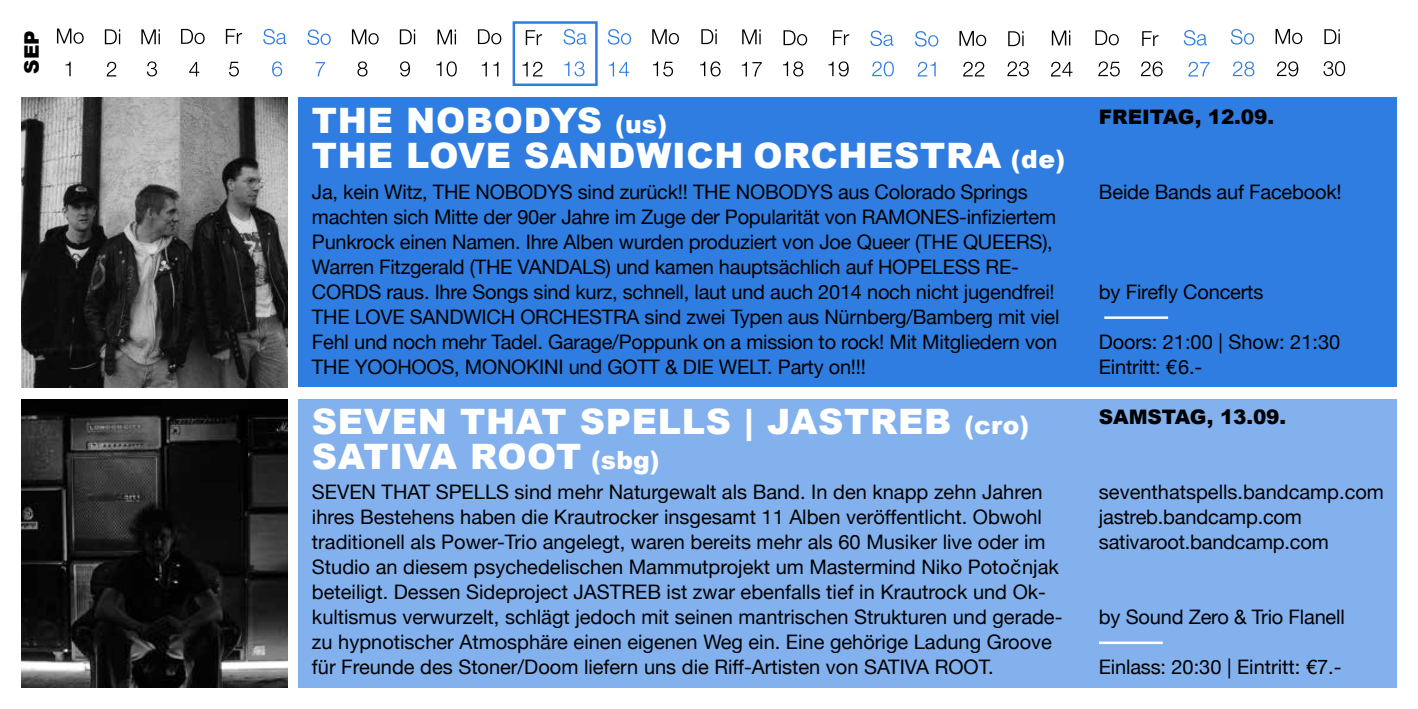
<style>
.page{position:relative;width:1418px;height:709px;background:#fff}
.page>*{position:absolute;margin:0;border:0;box-sizing:border-box;transform-origin:0 0}
.t1{font:900 35px/35px "Arial";letter-spacing:.02em;color:#fff}
.t2{font:900 25px "Arial";color:#fff}
.t3{font:20px/25px "Helvetica Neue";letter-spacing:-.01em;color:#000}
.t4{font:900 20px "Arial";letter-spacing:-.005em;color:#000}
.s1{font-size:25px}
.s2{font-size:35px}
</style>
<div class="page">
<svg style="left:263px;top:29px;width:23px;height:15px"></svg>
<svg style="left:272px;top:61px;width:10px;height:15px"></svg>
<svg style="left:526px;top:30px;width:16px;height:15px"></svg>
<svg style="left:522px;top:62px;width:5px;height:14px"></svg>
<svg style="left:533px;top:62px;width:9px;height:14px"></svg>
<svg style="left:147px;top:61px;width:10px;height:15px"></svg>
<svg style="left:141px;top:29px;width:19px;height:15px"></svg>
<svg style="left:107px;top:62px;width:9px;height:14px"></svg>
<svg style="left:105px;top:29px;width:15px;height:15px"></svg>
<svg style="left:229px;top:62px;width:10px;height:14px"></svg>
<svg style="left:226px;top:29px;width:16px;height:15px"></svg>
<svg style="left:189px;top:62px;width:10px;height:14px"></svg>
<svg style="left:181px;top:29px;width:24px;height:15px"></svg>
<svg style="left:316px;top:62px;width:9px;height:14px"></svg>
<svg style="left:307px;top:29px;width:24px;height:16px"></svg>
<svg style="left:357px;top:61px;width:10px;height:15px"></svg>
<svg style="left:352px;top:29px;width:26px;height:16px"></svg>
<svg style="left:400px;top:61px;width:10px;height:15px"></svg>
<svg style="left:400px;top:29px;width:15px;height:15px"></svg>
<svg style="left:481px;top:62px;width:6px;height:14px"></svg>
<svg style="left:493px;top:62px;width:5px;height:14px"></svg>
<svg style="left:478px;top:29px;width:23px;height:15px"></svg>
<svg style="left:436px;top:61px;width:21px;height:15px"></svg>
<svg style="left:437px;top:30px;width:19px;height:14px"></svg>
<svg style="left:609px;top:62px;width:20px;height:14px"></svg>
<svg style="left:607px;top:29px;width:24px;height:16px"></svg>
<svg style="left:564px;top:61px;width:20px;height:15px"></svg>
<svg style="left:563px;top:29px;width:23px;height:16px"></svg>
<svg style="left:653px;top:62px;width:20px;height:14px"></svg>
<svg style="left:652px;top:29px;width:27px;height:15px"></svg>
<svg style="left:700px;top:61px;width:20px;height:15px"></svg>
<svg style="left:701px;top:29px;width:15px;height:15px"></svg>
<svg style="left:741px;top:62px;width:20px;height:14px"></svg>
<svg style="left:742px;top:29px;width:18px;height:15px"></svg>
<svg style="left:828px;top:61px;width:20px;height:15px"></svg>
<svg style="left:833px;top:30px;width:16px;height:15px"></svg>
<svg style="left:783px;top:61px;width:20px;height:15px"></svg>
<svg style="left:783px;top:30px;width:24px;height:15px"></svg>
<svg style="left:872px;top:61px;width:21px;height:15px"></svg>
<svg style="left:870px;top:31px;width:23px;height:15px"></svg>
<svg style="left:917px;top:62px;width:18px;height:14px"></svg>
<svg style="left:915px;top:31px;width:23px;height:16px"></svg>
<svg style="left:963px;top:62px;width:21px;height:14px"></svg>
<svg style="left:959px;top:31px;width:27px;height:15px"></svg>
<svg style="left:1007px;top:61px;width:21px;height:15px"></svg>
<svg style="left:1008px;top:31px;width:15px;height:15px"></svg>
<svg style="left:1141px;top:61px;width:21px;height:15px"></svg>
<svg style="left:1142px;top:31px;width:16px;height:15px"></svg>
<svg style="left:1098px;top:61px;width:21px;height:15px"></svg>
<svg style="left:1095px;top:30px;width:23px;height:15px"></svg>
<svg style="left:1051px;top:62px;width:21px;height:14px"></svg>
<svg style="left:1051px;top:31px;width:19px;height:14px"></svg>
<svg style="left:1188px;top:62px;width:21px;height:14px"></svg>
<svg style="left:1183px;top:30px;width:23px;height:16px"></svg>
<svg style="left:1232px;top:61px;width:22px;height:15px"></svg>
<svg style="left:1230px;top:29px;width:24px;height:16px"></svg>
<svg style="left:1276px;top:61px;width:22px;height:15px"></svg>
<svg style="left:1275px;top:29px;width:27px;height:15px"></svg>
<svg style="left:1323px;top:61px;width:21px;height:15px"></svg>
<svg style="left:1324px;top:29px;width:15px;height:15px"></svg>
<svg style="left:65px;top:62px;width:6px;height:14px"></svg>
<svg style="left:57px;top:29px;width:27px;height:15px"></svg>
<div style="left:298px;top:399px;width:1098px;height:288px;background:#82b1ed"></div>
<hr style="left:1098px;top:641px;width:64px;height:3px;background:#fff">
<img style="left:21px;top:399px;width:266px;height:288px">
<div style="left:512px;top:21px;width:85px;height:65px;border:2px solid #2f7de1"></div>
<div style="left:298px;top:97px;width:1098px;height:290px;background:#2f7de1"></div>
<hr style="left:1104px;top:316px;width:64px;height:3px;background:#fff">
<img style="left:21px;top:97px;width:266px;height:290px">
<p class="t4" style="left:17px;top:74px;width:45px;rotate:-90deg">SEP</p>
<h1 class="t1" style="left:312px;top:102px;width:582px">THE NOBODYS <span class="s1">(us)<br></span>THE LOVE SANDWICH ORCHEST</h1>
<p class="t2" style="left:946px;top:141px;width:120px"><span class="s2">RA</span> (de)</p>
<p class="t3" style="left:312px;top:179px;width:745px">Ja, kein Witz, THE NOBODYS sind zurück!! THE NOBODYS aus Colorado Springs machten sich Mitte der 90er Jahre im Zuge der Popularität von RAMONES-infiziertem<br>Punkrock einen Namen. Ihre Alben wurden produziert von Joe Queer (THE QUEER</p>
<p class="t3" style="left:1029px;top:229px;width:25px">S),</p>
<p class="t3" style="left:312px;top:254px;width:749px">Warren Fitzgerald (THE VANDALS) und kamen hauptsächlich auf HOPELESS RE-CORDS raus. Ihre Songs sind kurz, schnell, laut und auch 2014 noch nicht jugendfrei!<br>THE LOVE SANDWICH ORCHESTRA sind zwei Typen aus Nürnberg/Bamberg mit viel Fehl und noch mehr Tadel. Garage/Poppunk on a mission to rock! Mit Mitgliedern von THE YOOHOOS, MONOKINI und GOTT &amp; DIE WELT. Party on!!!</p>
<h1 class="t1" style="left:312px;top:403px;width:718px">SEVEN THAT SPELLS | JASTREB <span class="s1">(cro)<br></span>SATIVA ROOT <span class="s1">(sbg)</span></h1>
<p class="t3" style="left:312px;top:479px;width:748px;text-indent:50px">N THAT SPELLS sind mehr Naturgewalt als Band. In den knapp zehn Jahren ihres Bestehens haben die Krautrocker insgesamt 11 Alben veröffentlicht. Obwohl traditionell als Power-Trio angelegt, waren bereits mehr als 60 Musiker live oder im Studio an diesem psychedelischen Mammutprojekt um Mastermind Niko Potocˇ njak beteiligt. Dessen Sideproject JASTREB</p>
<p class="t3" style="left:312px;top:479px;width:26px">SEVE</p>
<p class="t3" style="left:312px;top:579px;width:752px;text-indent:354px">ist zwar ebenfalls tief in Krautrock und Ok&shy;kultismus verwurzelt, schlägt jedoch mit seinen mantrischen Strukturen und gerade&shy;zu hypnotischer Atmosphäre einen eigenen Weg ein. Eine gehörige Ladung Groove für Freunde des Stoner/Doom liefern uns die Riff-Artisten von SATIVA ROOT.</p>
<p class="t4" style="left:1098px;top:102px;width:176px">Freitag , 12.09.</p>
<p class="t3" style="left:1098px;top:179px;width:244px">Beide Bands auf Facebook!</p>
<p class="t3" style="left:1098px;top:279px;width:166px">by Firefly Concerts</p>
<p class="t3" style="left:1098px;top:329px;width:243px">Doors: 21:00 | Show: 21:30<br>Eintritt: €6.-</p>
<p class="t4" style="left:1098px;top:402px;width:17px">Sam</p>
<p class="t4" style="left:1147px;top:402px;width:140px">stag , 13.09.</p>
<p class="t3" style="left:1098px;top:479px;width:286px">seventhatspells.bandcamp.com jastreb.bandcamp.com sativaroot.bandcamp.com</p>
<p class="t3" style="left:1098px;top:604px;width:247px">by Sound Zero &amp; Trio Flanell</p>
<p class="t3" style="left:1098px;top:654px;width:244px">Einlass: 20:30 | Eintritt: €7.-</p>
</div>
